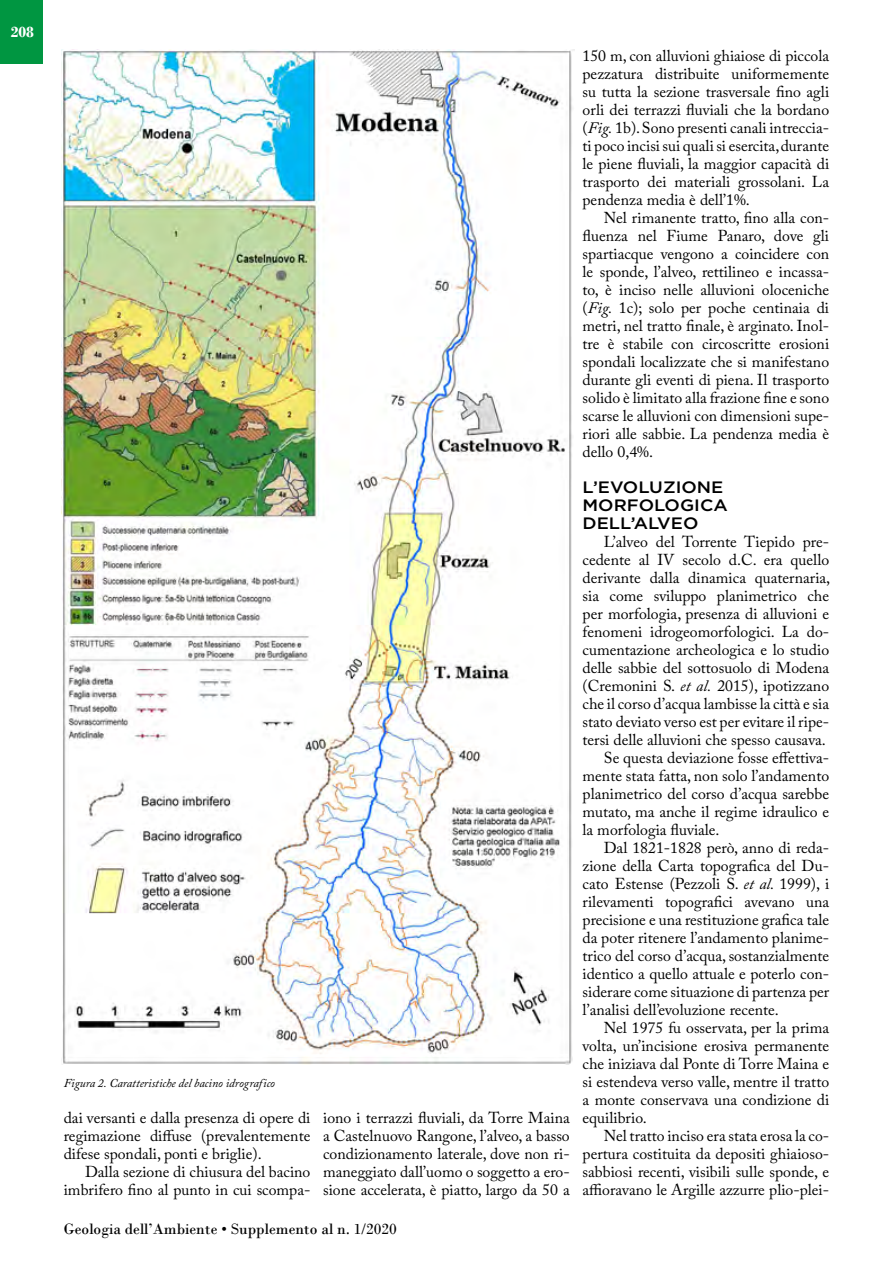
<style>
.page{position:relative;width:893px;height:1263px;background:#fff}
.page>*{position:absolute;margin:0;border:0;box-sizing:border-box;transform-origin:0 0}
.t1{font:500 16.5px/18px "Gotham HTF";color:#000;scale:1.1 1}
.t2{font:15.75px/18px "Adobe Caslon Pro";color:#000;text-align:justify}
.t3{font:15.75px "Bodoni";color:#000}
.t4{font:700 15.75px "Bodoni";color:#fff}
.t5{font:italic 12px "Adobe Caslon Pro";color:#000}
.s1{font-style:italic}
</style>
<div class="page">
<div style="left:0;top:0;width:43px;height:64px;background:#009641"></div>
<img style="left:62px;top:50px;width:512px;height:1015px">
<p class="t4" style="left:11px;top:23px;width:25px">208</p>
<p class="t5" style="left:64px;top:1075px;width:213px">Figura 2. Caratteristiche del bacino idrografico</p>
<p class="t2" style="left:64px;top:1108px;width:248px">dai versanti e dalla presenza di opere di regimazione diffuse (prevalentemente difese spondali, ponti e briglie).</p>
<p class="t2" style="left:64px;top:1162px;width:248px;text-align:right">Dalla sezione di chiusura del bacino imbrifero fino al punto in cui scompa-</p>
<p class="t2" style="left:323px;top:1108px;width:248px">iono i terrazzi fluviali, da Torre Maina a Castelnuovo Rangone, l’alveo, a basso condizionamento laterale, dove non ri&shy;maneggiato dall’uomo o soggetto a ero&shy;sione accelerata, è piatto, largo da 50 a</p>
<p class="t3" style="left:64px;top:1220px;width:335px">Geologia dell’Ambiente • Supplemento al n. 1/2020</p>
<p class="t2" style="left:583px;top:46px;width:248px">150 m, con alluvioni ghiaiose di piccola pezzatura distribuite uniformemente su tutta la sezione trasversale fino agli orli dei terrazzi fluviali che la bordano (<span class="s1">Fig.</span> 1b). Sono presenti canali intreccia&shy;ti poco incisi sui quali si esercita, durante le piene fluviali, la maggior capacità di trasporto dei materiali grossolani. La pendenza media è dell’1%.</p>
<p class="t2" style="left:583px;top:208px;width:248px;text-indent:21px">Nel rimanente tratto, fino alla con&shy;fluenza nel Fiume Panaro, dove gli spartiacque vengono a coincidere con le sponde, l’alveo, rettilineo e incassa&shy;to, è inciso nelle alluvioni oloceniche (<span class="s1">Fig.</span> 1c); solo per poche centinaia di metri, nel tratto finale, è arginato. Inol&shy;tre è stabile con circoscritte erosioni spondali localizzate che si manifestano durante gli eventi di piena. Il trasporto solido è limitato alla frazione fine e sono scarse le alluvioni con dimensioni supe&shy;riori alle sabbie. La pendenza media è dello 0,4%.</p>
<p class="t1" style="left:583px;top:477px;width:133px">L’EVOLUZIONE<br>MORFOLOGICA<br>DELL’ALVEO</p>
<p class="t2" style="left:604px;top:532px;width:227px">L’alveo del Torrente Tiepido pre-</p>
<p class="t2" style="left:583px;top:550px;width:248px">cedente al IV secolo d.C. era quello</p>
<p class="t2" style="left:583px;top:568px;width:249px">derivante dalla dinamica quaternaria,</p>
<p class="t2" style="left:583px;top:586px;width:248px">sia come sviluppo planimetrico che</p>
<p class="t2" style="left:583px;top:604px;width:248px">per morfologia, presenza di alluvioni e</p>
<p class="t2" style="left:583px;top:622px;width:248px">fenomeni idrogeomorfologici. La do-</p>
<p class="t2" style="left:583px;top:640px;width:248px">cumentazione archeologica e lo studio</p>
<p class="t2" style="left:583px;top:658px;width:248px">delle sabbie del sottosuolo di Modena</p>
<p class="t2" style="left:583px;top:676px;width:248px">(Cremonini S. <span class="s1">et al.</span> 2015), ipotizzano</p>
<p class="t2" style="left:583px;top:694px;width:248px">che il corso d’acqua lambisse la città e sia</p>
<p class="t2" style="left:583px;top:712px;width:248px">stato deviato verso est per evitare il ripe-</p>
<p class="t2" style="left:583px;top:730px;width:245px">tersi delle alluvioni che spesso causava.</p>
<p class="t2" style="left:604px;top:748px;width:227px">Se questa deviazione fosse effettiva-</p>
<p class="t2" style="left:583px;top:766px;width:248px">mente stata fatta, non solo l’andamento</p>
<p class="t2" style="left:583px;top:784px;width:248px">planimetrico del corso d’acqua sarebbe</p>
<p class="t2" style="left:583px;top:802px;width:248px">mutato, ma anche il regime idraulico e</p>
<p class="t2" style="left:583px;top:820px;width:138px">la morfologia fluviale.</p>
<p class="t2" style="left:604px;top:838px;width:227px">Dal 1821-1828 però, anno di reda-</p>
<p class="t2" style="left:583px;top:856px;width:248px">zione della Carta topografica del Du-</p>
<p class="t2" style="left:583px;top:874px;width:248px">cato Estense (Pezzoli S. <span class="s1">et al.</span> 1999), i</p>
<p class="t2" style="left:583px;top:892px;width:248px">rilevamenti topografici avevano una</p>
<p class="t2" style="left:583px;top:910px;width:248px">precisione e una restituzione grafica tale</p>
<p class="t2" style="left:583px;top:928px;width:248px">da poter ritenere l’andamento planime-</p>
<p class="t2" style="left:583px;top:946px;width:248px">trico del corso d’acqua, sostanzialmente</p>
<p class="t2" style="left:583px;top:964px;width:248px">identico a quello attuale e poterlo con-</p>
<p class="t2" style="left:583px;top:982px;width:248px">siderare come situazione di partenza per</p>
<p class="t2" style="left:583px;top:1000px;width:198px">l’analisi dell’evoluzione recente.</p>
<p class="t2" style="left:604px;top:1018px;width:227px">Nel 1975 fu osservata, per la prima</p>
<p class="t2" style="left:583px;top:1036px;width:248px">volta, un’incisione erosiva permanente</p>
<p class="t2" style="left:583px;top:1054px;width:248px">che iniziava dal Ponte di Torre Maina e</p>
<p class="t2" style="left:583px;top:1072px;width:248px">si estendeva verso valle, mentre il tratto</p>
<p class="t2" style="left:583px;top:1090px;width:248px">a monte conservava una condizione di</p>
<p class="t2" style="left:583px;top:1108px;width:66px">equilibrio.</p>
<p class="t2" style="left:604px;top:1126px;width:227px">Nel tratto inciso era stata erosa la co-</p>
<p class="t2" style="left:583px;top:1144px;width:248px">pertura costituita da depositi ghiaioso-</p>
<p class="t2" style="left:583px;top:1162px;width:248px">sabbiosi recenti, visibili sulle sponde, e</p>
<p class="t2" style="left:583px;top:1180px;width:248px">affioravano le Argille azzurre plio-plei-</p>
</div>
